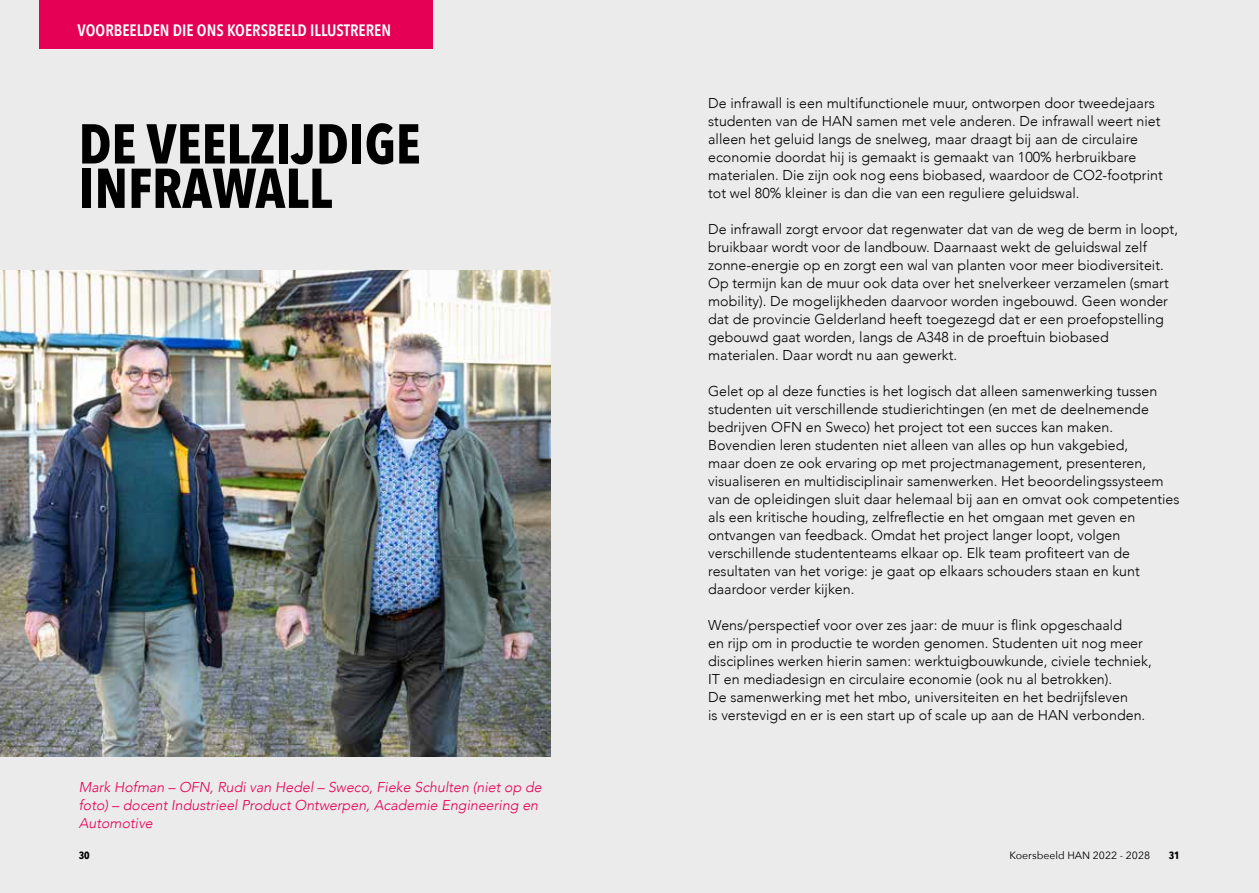
<style>
.page{position:relative;width:1259px;height:893px;background:#ebebeb}
.page>*{position:absolute;margin:0;border:0;box-sizing:border-box;transform-origin:0 0}
.t1{font:700 55.5px/44.4px "Avenir Next Condensed";color:#000}
.t2{font:600 16.5px "Avenir Next Condensed";color:#fff}
.t3{font:300 14.25px/18px "Avenir";color:#000}
.t4{font:italic 300 14.25px/18px "Avenir";color:#e50056}
.t5{font:10.5px "Avenir Next";color:#000}
.t6{font:700 10.5px "Avenir Next Condensed";color:#000}
</style>
<div class="page">
<img style="left:0;top:270px;width:551px;height:486px">
<div style="left:39px;top:0;width:394px;height:49px;background:#e50056"></div>
<p class="t2" style="left:78px;top:16px;width:315px">VOORBEELDEN DIE ONS KOERSBEELD ILLUSTREREN</p>
<h1 class="t1" style="left:79px;top:121px;width:343px">DE VEELZIJDIGE<br>INFRAWALL</h1>
<p class="t3" style="left:708px;top:94px;width:456px">De infrawall is een multifunctionele muur, ontworpen door tweedejaars studenten van de HAN samen met vele anderen. De infrawall weert niet alleen het geluid langs de snelweg, maar draagt bij aan de circulaire economie doordat hij is gemaakt is gemaakt van 100% herbruikbare materialen. Die zijn ook nog eens biobased, waardoor de CO2-footprint tot wel 80% kleiner is dan die van een reguliere geluidswal.</p>
<p class="t3" style="left:708px;top:220px;width:471px">De infrawall zorgt ervoor dat regenwater dat van de weg de berm in loopt, bruikbaar wordt voor de landbouw. Daarnaast wekt de geluidswal zelf zonne-energie op en zorgt een wal van planten voor meer biodiversiteit.<br>Op termijn kan de muur ook data over het snelverkeer verzamelen (smart mobility). De mogelijkheden daarvoor worden ingebouwd. Geen wonder dat de provincie Gelderland heeft toegezegd dat er een proefopstelling gebouwd gaat worden, langs de A348 in de proeftuin biobased materialen. Daar wordt nu aan gewerkt.</p>
<p class="t3" style="left:708px;top:382px;width:473px">Gelet op al deze functies is het logisch dat alleen samenwerking tussen studenten uit verschillende studierichtingen (en met de deelnemende bedrijven OFN en Sweco) het project tot een succes kan maken.<br>Bovendien leren studenten niet alleen van alles op hun vakgebied,<br>maar doen ze ook ervaring op met projectmanagement, presenteren, visualiseren en multidisciplinair samenwerken. Het beoordelingssysteem van de opleidingen sluit daar helemaal bij aan en omvat ook competenties als een kritische houding, zelfreflectie en het omgaan met geven en ontvangen van feedback. Omdat het project langer loopt, volgen verschillende studententeams elkaar op. Elk team profiteert van de resultaten van het vorige: je gaat op elkaars schouders staan en kunt daardoor verder kijken.</p>
<p class="t3" style="left:708px;top:616px;width:445px">Wens/perspectief voor over zes jaar: de muur is flink opgeschaald<br>en rijp om in productie te worden genomen. Studenten uit nog meer disciplines werken hierin samen: werktuigbouwkunde, civiele techniek, IT en mediadesign en circulaire economie (ook nu al betrokken).<br>De samenwerking met het mbo, universiteiten en het bedrijfsleven<br>is verstevigd en er is een start up of scale up aan de HAN verbonden.</p>
<p class="t4" style="left:79px;top:778px;width:464px">Mark Hofman – OFN, Rudi van Hedel – Sweco, Fieke Schulten (niet op de foto) – docent Industrieel Product Ontwerpen, Academie Engineering en<br>Automotive</p>
<p class="t6" style="left:79px;top:849px;width:13px">30</p>
<p class="t5" style="left:1009px;top:847px;width:142px">Koersbeeld HAN 2022 - 2028</p>
<p class="t6" style="left:1168px;top:849px;width:13px">31</p>
</div>
